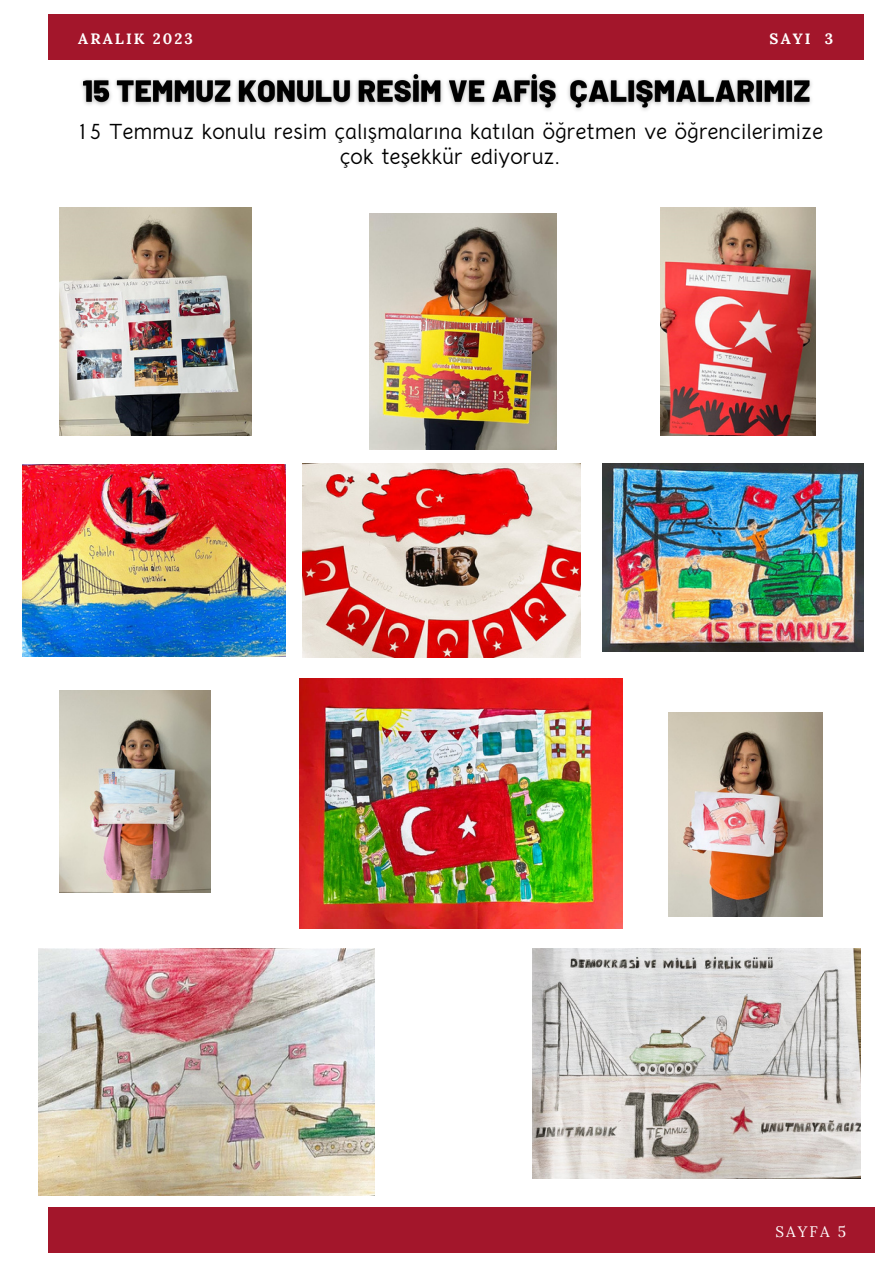
<style>
.page{position:relative;width:893px;height:1264px;background:#fff}
.page>*{position:absolute;margin:0;border:0;box-sizing:border-box;transform-origin:0 0}
.t1{font:18.9px/24.8px "Crusoe Text";letter-spacing:.01em;color:#000;text-align:center}
.t2{font:15.15px "Lora";letter-spacing:.14em;color:#fff}
.t3{font:700 15px "Lora";letter-spacing:.14em;color:#fff}
</style>
<div class="page">
<div style="left:48px;top:15px;width:815px;height:45px;background:#a3162b"></div>
<div style="left:48px;top:1206px;width:826px;height:46px;background:#a3162b"></div>
<img style="left:60px;top:207px;width:191px;height:228px">
<img style="left:60px;top:691px;width:151px;height:201px">
<img style="left:369px;top:213px;width:187px;height:236px">
<img style="left:660px;top:207px;width:155px;height:228px">
<img style="left:669px;top:712px;width:153px;height:204px">
<img style="left:602px;top:463px;width:261px;height:188px">
<img style="left:22px;top:465px;width:263px;height:191px">
<img style="left:302px;top:463px;width:278px;height:195px">
<img style="left:38px;top:948px;width:337px;height:247px">
<img style="left:300px;top:678px;width:322px;height:250px">
<img style="left:532px;top:948px;width:328px;height:230px">
<img style="left:81px;top:74px;width:731px;height:37px">
<p class="t3" style="left:78px;top:28px;width:116px">ARALIK 2023</p>
<p class="t3" style="left:769px;top:28px;width:65px">SAYI 3</p>
<p class="t1" style="left:77px;top:121px;width:747px">15 Temmuz konulu resim çalışmalarına katılan öğretmen ve öğrencilerimize çok teşekkür ediyoruz.</p>
<p class="t2" style="left:775px;top:1221px;width:72px">SAYFA 5</p>
</div>
